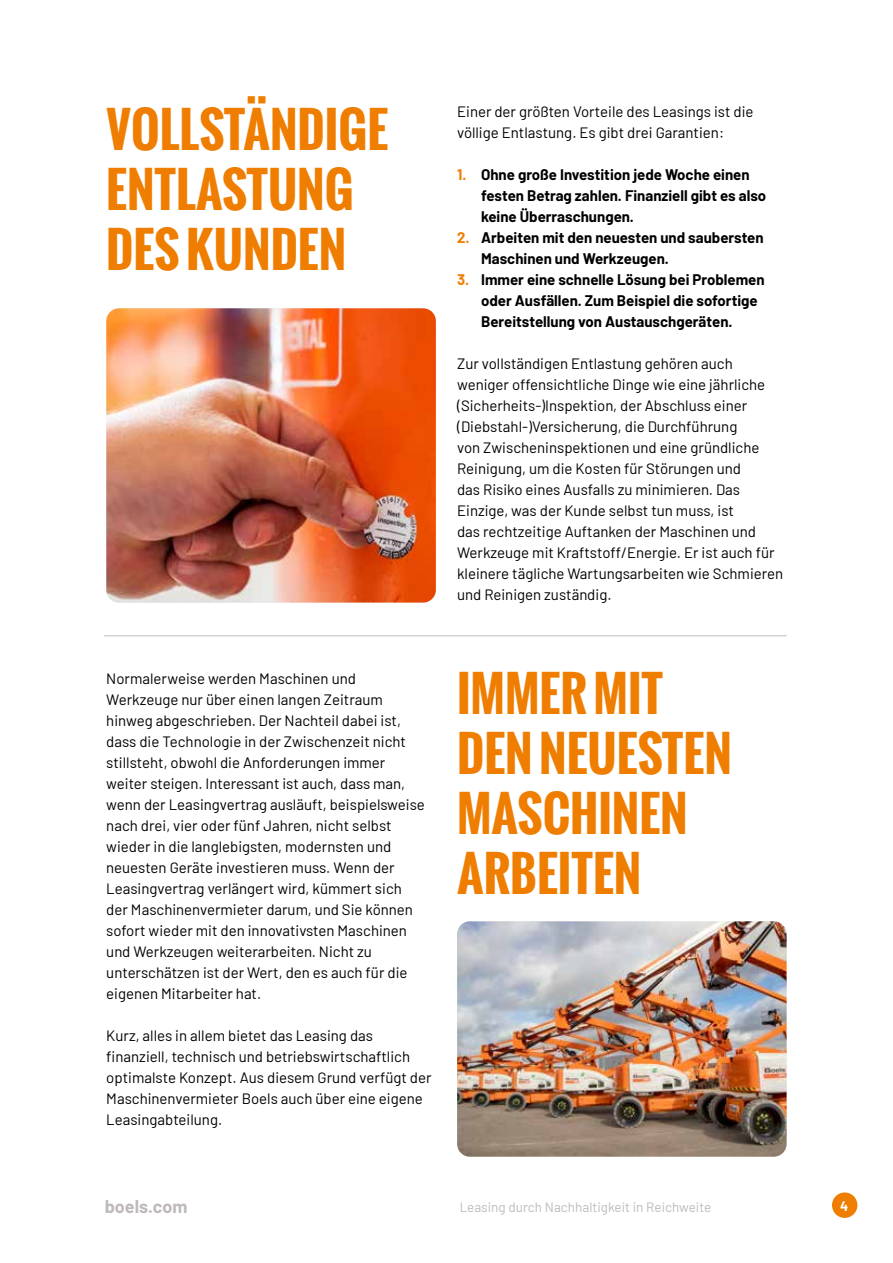
<style>
.page{position:relative;width:893px;height:1263px;background:#fff}
.page>*{position:absolute;margin:0;border:0;box-sizing:border-box;transform-origin:0 0}
.t1{font:700 48px/60px "Oswald";color:#ef7d00}
.t2{font:700 18px "Barlow";color:#bfbab9}
.t3{font:15px/21px "Barlow";color:#000}
.t4{font:700 15px/21px "Barlow";color:#000}
.t5{font:13.5px "Barlow";color:#bfbab9}
.t6{font:700 13.5px "Barlow";color:#fff}
.s1{color:#ef7d00}
</style>
<div class="page">
<img style="left:106px;top:308px;width:330px;height:295px">
<img style="left:457px;top:921px;width:330px;height:236px">
<hr style="left:104px;top:635px;width:683px;height:1px;background:#bfbab9">
<div style="left:832px;top:1192px;width:25px;height:26px;background:#ef7d00;border-radius:50%"></div>
<h1 class="t1" style="left:106px;top:99px;width:283px">VOLLSTÄNDIGE<br>ENTLASTUNG<br>DES KUNDEN</h1>
<p class="t3" style="left:457px;top:100px;width:298px">Einer der größten Vorteile des Leasings ist die völlige Entlastung. Es gibt drei Garantien:</p>
<p class="t4" style="left:481px;top:163px;width:287px;text-indent:-24px"><span class="s1">1.</span> Ohne große Investition jede Woche einen festen Betrag zahlen. Finanziell gibt es also keine Überraschungen.</p>
<p class="t4" style="left:481px;top:226px;width:284px;text-indent:-24px"><span class="s1">2.</span> Arbeiten mit den neuesten und saubersten<br>Maschinen und Werkzeugen.</p>
<p class="t4" style="left:481px;top:268px;width:285px;text-indent:-24px"><span class="s1">3.</span> Immer eine schnelle Lösung bei Problemen oder Ausfällen. Zum Beispiel die sofortige<br>Bereitstellung von Austauschgeräten.</p>
<p class="t3" style="left:457px;top:352px;width:328px">Zur vollständigen Entlastung gehören auch weniger offensichtliche Dinge wie eine jährliche (Sicherheits-)Inspektion, der Abschluss einer (Diebstahl-)Versicherung, die Durchführung<br>von Zwischeninspektionen und eine gründliche Reinigung, um die Kosten für Störungen und<br>das Risiko eines Ausfalls zu minimieren. Das Einzige, was der Kunde selbst tun muss, ist<br>das rechtzeitige Auftanken der Maschinen und Werkzeuge mit Kraftstoff/Energie. Er ist auch für kleinere tägliche Wartungsarbeiten wie Schmieren und Reinigen zuständig.</p>
<p class="t3" style="left:106px;top:667px;width:320px">Normalerweise werden Maschinen und Werkzeuge nur über einen langen Zeitraum hinweg abgeschrieben. Der Nachteil dabei ist, dass die Technologie in der Zwischenzeit nicht stillsteht, obwohl die Anforderungen immer weiter steigen. Interessant ist auch, dass man, wenn der Leasingvertrag ausläuft, beispielsweise nach drei, vier oder fünf Jahren, nicht selbst wieder in die langlebigsten, modernsten und neuesten Geräte investieren muss. Wenn der Leasingvertrag verlängert wird, kümmert sich der Maschinenvermieter darum, und Sie können sofort wieder mit den innovativsten Maschinen und Werkzeugen weiterarbeiten. Nicht zu unterschätzen ist der Wert, den es auch für die eigenen Mitarbeiter hat.</p>
<p class="t3" style="left:106px;top:1024px;width:327px">Kurz, alles in allem bietet das Leasing das finanziell, technisch und betriebswirtschaftlich optimalste Konzept. Aus diesem Grund verfügt der Maschinenvermieter Boels auch über eine eigene Leasingabteilung.</p>
<h1 class="t1" style="left:457px;top:664px;width:276px">IMMER MIT<br>DEN NEUESTEN<br>MASCHINEN<br>ARBEITEN</h1>
<p class="t2" style="left:105px;top:1193px;width:84px">boels.com</p>
<p class="t5" style="left:460px;top:1197px;width:253px">Leasing durch Nachhaltigkeit in Reichweite</p>
<p class="t6" style="left:840px;top:1196px;width:10px">4</p>
</div>
